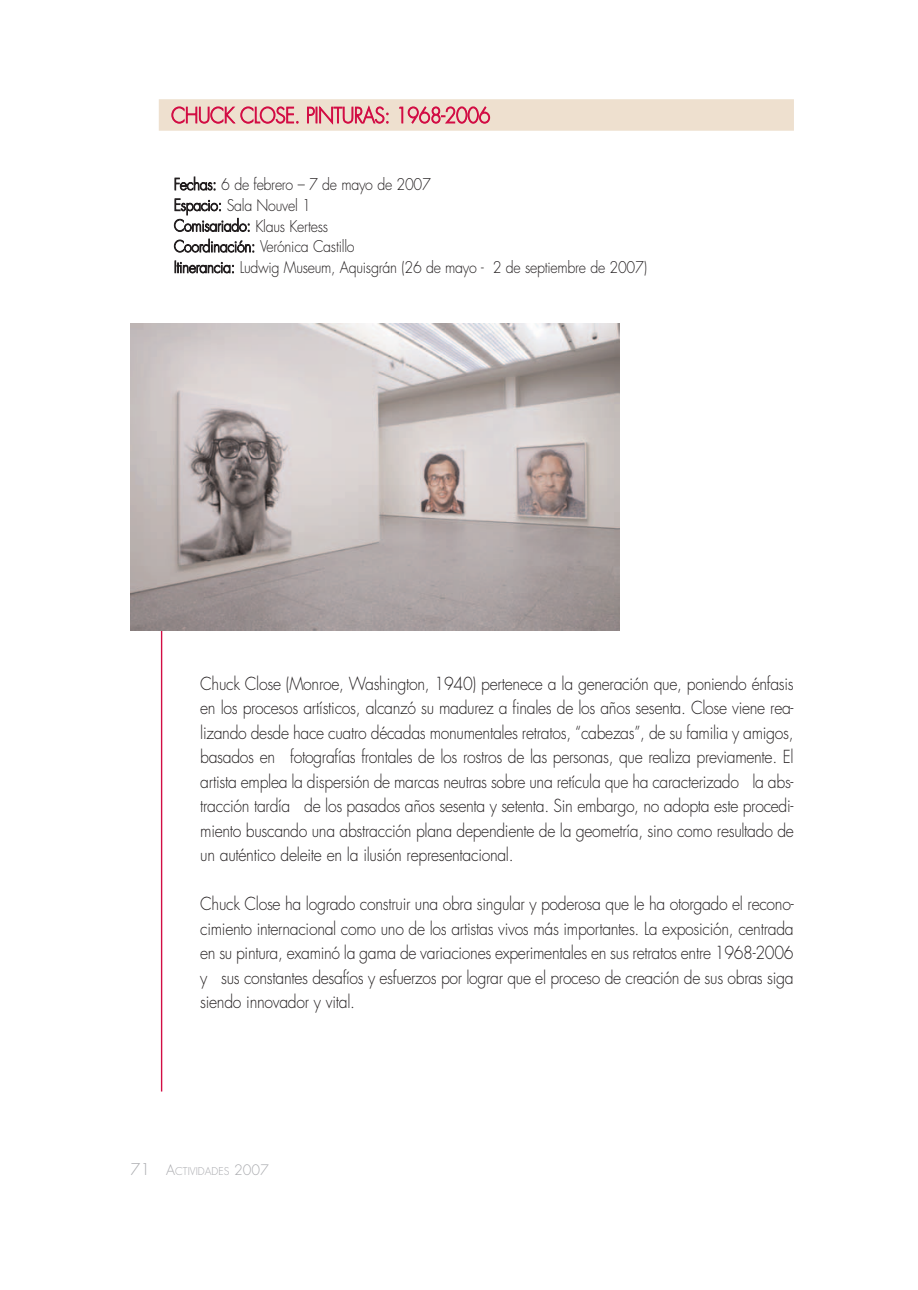
<style>
.page{position:relative;width:918px;height:1290px;background:#fff}
.page>*{position:absolute;margin:0;border:0;box-sizing:border-box;transform-origin:0 0}
.t1{font:300 21px "Futura";letter-spacing:-.02em;color:#d20d44;scale:.9 1}
.t2{font:300 17.5px/24.5px "Futura";letter-spacing:-.02em;color:#231f20;text-align:justify;scale:.9 1}
.t3{font:300 15.75px/20.7px "Futura";letter-spacing:-.02em;color:#231f20;scale:.9 1}
.t4{font:300 10.5px "Futura";color:#a8a9ad}
.s1{font-size:15.75px}
.s2{font-size:14px}
</style>
<div class="page">
<hr style="left:161px;top:575px;width:1px;height:516px;background:#d20d44">
<div style="left:159px;top:99px;width:635px;height:32px;background:#eee0cf"></div>
<img style="left:131px;top:324px;width:488px;height:306px">
<p class="t1" style="left:171px;top:106px;width:356px">CHUCK CLOSE. PINTURAS: 1968-2006</p>
<p class="t3" style="left:174px;top:175px;width:527px">Fechas: 6 de febrero – 7 de mayo de 2007<br>Espacio: Sala Nouvel 1<br>Comisariado: Klaus Kertess<br>Coordinación: Verónica Castillo<br>Itinerancia: Ludwig Museum, Aquisgrán (26 de mayo - 2 de septiembre de 2007)</p>
<p class="t2" style="left:200px;top:672px;width:661px">Chuck Close (Monroe, Washington, 1940) pertenece a la generación que, poniendo énfasis en los procesos artísticos, alcanzó su madurez a finales de los años sesenta. Close viene rea&shy;lizando desde hace cuatro décadas monumentales retratos, “cabezas”, de su familia y amigos, basados en fotografías frontales de los rostros de las personas, que realiza previamente. El artista emplea la dispersión de marcas neutras sobre una retícula que ha caracterizado la abs&shy;tracción tardía de los pasados años sesenta y setenta. Sin embargo, no adopta este procedi&shy;miento buscando una abstracción plana dependiente de la geometría, sino como resultado de un auténtico deleite en la ilusión representacional.</p>
<p class="t2" style="left:200px;top:893px;width:661px">Chuck Close ha logrado construir una obra singular y poderosa que le ha otorgado el recono&shy;cimiento internacional como uno de los artistas vivos más importantes. La exposición, centrada en su pintura, examinó la gama de variaciones experimentales en sus retratos entre 1968-2006 y sus constantes desafíos y esfuerzos por lograr que el proceso de creación de sus obras siga siendo innovador y vital.</p>
<p class="t4" style="left:131px;top:1166px;width:140px"><span class="s1">71</span> <span class="s2">A</span>CTIVIDADES <span class="s2">2007</span></p>
</div>
